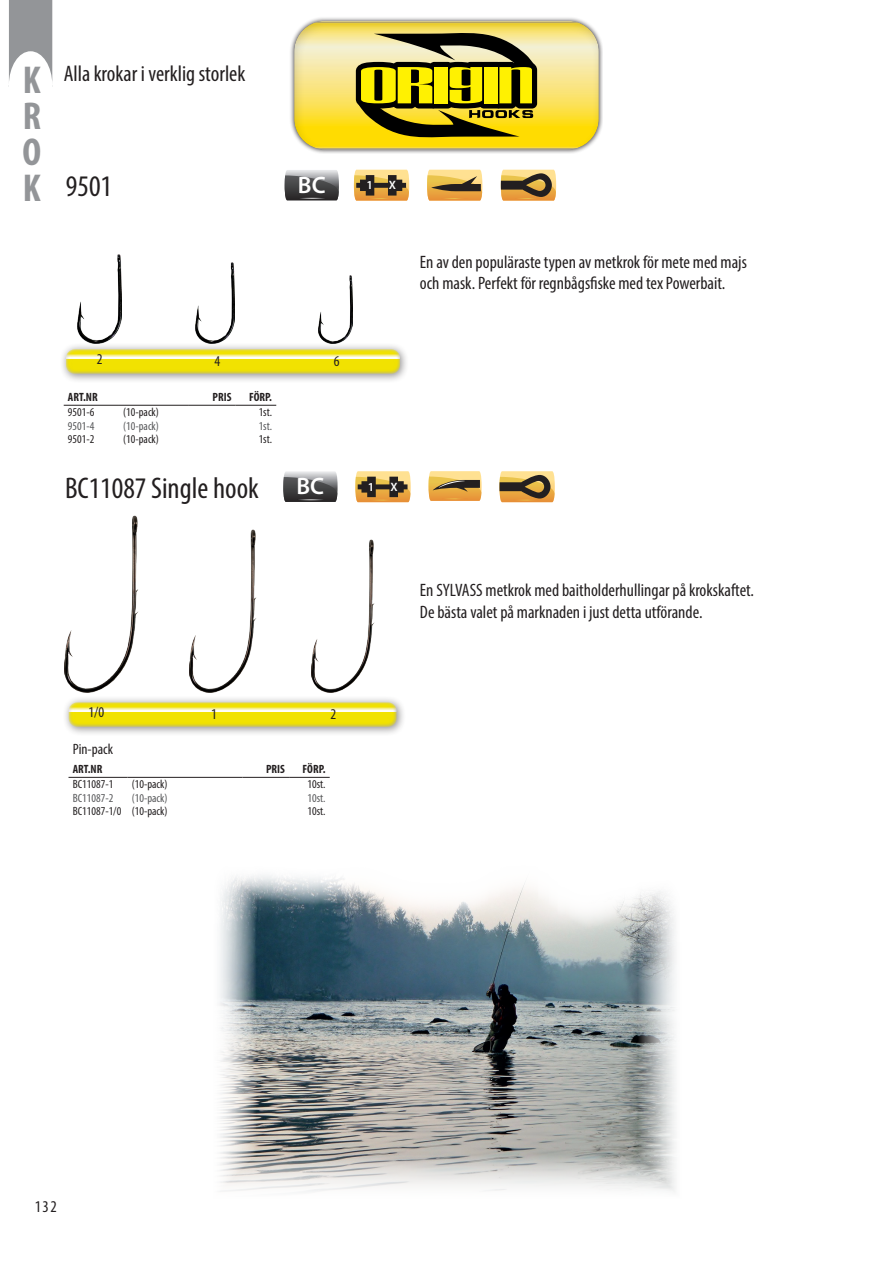
<style>
.page{position:relative;width:893px;height:1263px;background:#fff}
.page>*{position:absolute;margin:0;border:0;box-sizing:border-box;transform-origin:0 0}
.t1{font:700 condensed 39px/36px "Myriad Pro";color:#939598;text-align:justify}
.t2{font:condensed 30px "Myriad Pro";color:#231f20}
.t3{font:600 23.85px "Myriad Pro";color:#fff}
.t4{font:condensed 22.5px "Myriad Pro";color:#231f20}
.t5{font:condensed 18px/21.6px "Myriad Pro";color:#231f20}
.t6{font:condensed 16.5px "Myriad Pro";color:#231f20}
.Svart_text_tabell{font:condensed 15px "Myriad Pro";color:#231f20}
.t7{font:600 12.15px "Myriad Pro";color:#fff}
.t8{font:condensed 12px "Myriad Pro";color:#231f20}
.t9{font:condensed 12px "Myriad Pro";color:#57585a}
.t10{font:700 condensed 12px "Myriad Pro";color:#231f20}
</style>
<div class="page">
<svg style="left:9px;top:0;width:43px;height:81px"></svg>
<hr style="left:69px;top:777px;width:59px;height:1px;background:#231f20">
<hr style="left:128px;top:777px;width:114px;height:1px;background:#231f20">
<hr style="left:242px;top:777px;width:47px;height:1px;background:#231f20">
<hr style="left:289px;top:777px;width:41px;height:1px;background:#231f20">
<img style="left:65px;top:516px;width:73px;height:177px">
<img style="left:189px;top:530px;width:67px;height:163px">
<img style="left:311px;top:539px;width:64px;height:154px">
<div style="left:62px;top:696px;width:344px;height:41px;background:#231f20;opacity:.5"></div>
<svg style="left:69px;top:702px;width:328px;height:25px;background:#ede134"></svg>
<div style="left:289px;top:17px;width:314px;height:137px;background:#231f20;opacity:.75"></div>
<div style="left:293px;top:20px;width:306px;height:130px;background:#231f20;opacity:.17"></div>
<svg style="left:356px;top:33px;width:181px;height:104px;background:#958b27"></svg>
<svg style="left:283px;top:471px;width:55px;height:31px;background:#6b6b6d"></svg>
<svg style="left:355px;top:471px;width:56px;height:31px;background:#ac894f"></svg>
<svg style="left:499px;top:471px;width:56px;height:31px;background:#ac894e"></svg>
<svg style="left:429px;top:471px;width:53px;height:30px;background:#cca157"></svg>
<img style="left:220px;top:875px;width:455px;height:317px">
<svg style="left:285px;top:170px;width:54px;height:30px;background:#676768"></svg>
<svg style="left:354px;top:170px;width:55px;height:31px;background:#aa874b"></svg>
<svg style="left:501px;top:170px;width:55px;height:31px;background:#ab874a"></svg>
<svg style="left:427px;top:170px;width:55px;height:31px;background:#c89f54"></svg>
<div style="left:59px;top:343px;width:351px;height:41px;background:#231f20;opacity:.5"></div>
<svg style="left:66px;top:349px;width:334px;height:25px;background:#ede134"></svg>
<img style="left:78px;top:254px;width:44px;height:89px">
<img style="left:195px;top:263px;width:40px;height:80px">
<img style="left:319px;top:275px;width:33px;height:68px">
<hr style="left:64px;top:405px;width:55px;height:1px;background:#231f20">
<hr style="left:119px;top:405px;width:70px;height:1px;background:#231f20">
<hr style="left:189px;top:405px;width:47px;height:1px;background:#231f20">
<hr style="left:236px;top:405px;width:40px;height:1px;background:#231f20">
<h1 class="t1" style="left:23px;top:61px;width:20px">K R O K</h1>
<p class="t4" style="left:64px;top:60px;width:183px">Alla krokar i verklig storlek</p>
<p class="t2" style="left:66px;top:168px;width:48px">9501</p>
<p class="t3" style="left:298px;top:172px;width:29px">BC</p>
<p class="t7" style="left:366px;top:178px;width:8px">1</p>
<p class="t7" style="left:389px;top:178px;width:9px">X</p>
<p class="t5" style="left:420px;top:251px;width:328px">En av den populäraste typen av metkrok för mete med majs och mask. Perfekt för regnbågsfiske med tex Powerbait.</p>
<p class="Svart_text_tabell" style="left:97px;top:350px;width:7px">2</p>
<p class="Svart_text_tabell" style="left:214px;top:352px;width:7px">4</p>
<p class="Svart_text_tabell" style="left:334px;top:352px;width:7px">6</p>
<p class="t10" style="left:68px;top:389px;width:31px">ART.NR</p>
<p class="t10" style="left:213px;top:389px;width:20px">PRIS</p>
<p class="t10" style="left:249px;top:389px;width:24px">FÖRP.</p>
<p class="t8" style="left:68px;top:405px;width:28px">9501-6</p>
<p class="t8" style="left:123px;top:405px;width:37px">(10-pack)</p>
<p class="t8" style="left:259px;top:405px;width:15px">1st.</p>
<p class="t9" style="left:68px;top:418px;width:28px">9501-4</p>
<p class="t9" style="left:123px;top:418px;width:37px">(10-pack)</p>
<p class="t9" style="left:259px;top:418px;width:15px">1st.</p>
<p class="t8" style="left:68px;top:432px;width:28px">9501-2</p>
<p class="t8" style="left:123px;top:432px;width:37px">(10-pack)</p>
<p class="t8" style="left:259px;top:432px;width:15px">1st.</p>
<p class="t2" style="left:65px;top:470px;width:195px">BC11087 Single hook</p>
<p class="t3" style="left:297px;top:473px;width:29px">BC</p>
<p class="t7" style="left:368px;top:480px;width:8px">1</p>
<p class="t7" style="left:390px;top:480px;width:9px">X</p>
<p class="t5" style="left:420px;top:579px;width:336px">En SYLVASS metkrok med baitholderhullingar på krokskaftet.<br>De bästa valet på marknaden i just detta utförande.</p>
<p class="Svart_text_tabell" style="left:88px;top:703px;width:17px">1/0</p>
<p class="Svart_text_tabell" style="left:211px;top:705px;width:7px">1</p>
<p class="Svart_text_tabell" style="left:330px;top:705px;width:7px">2</p>
<p class="Svart_text_tabell" style="left:73px;top:740px;width:42px">Pin-pack</p>
<p class="t10" style="left:73px;top:762px;width:31px">ART.NR</p>
<p class="t10" style="left:266px;top:762px;width:20px">PRIS</p>
<p class="t10" style="left:303px;top:762px;width:24px">FÖRP.</p>
<p class="t8" style="left:73px;top:777px;width:42px">BC11087-1</p>
<p class="t8" style="left:132px;top:777px;width:37px">(10-pack)</p>
<p class="t8" style="left:307px;top:777px;width:19px">10st.</p>
<p class="t9" style="left:73px;top:790px;width:42px">BC11087-2</p>
<p class="t9" style="left:132px;top:790px;width:37px">(10-pack)</p>
<p class="t9" style="left:307px;top:790px;width:19px">10st.</p>
<p class="t8" style="left:73px;top:804px;width:50px">BC11087-1/0</p>
<p class="t8" style="left:132px;top:804px;width:37px">(10-pack)</p>
<p class="t8" style="left:307px;top:804px;width:19px">10st.</p>
<p class="t6" style="left:35px;top:1196px;width:23px">132</p>
</div>
